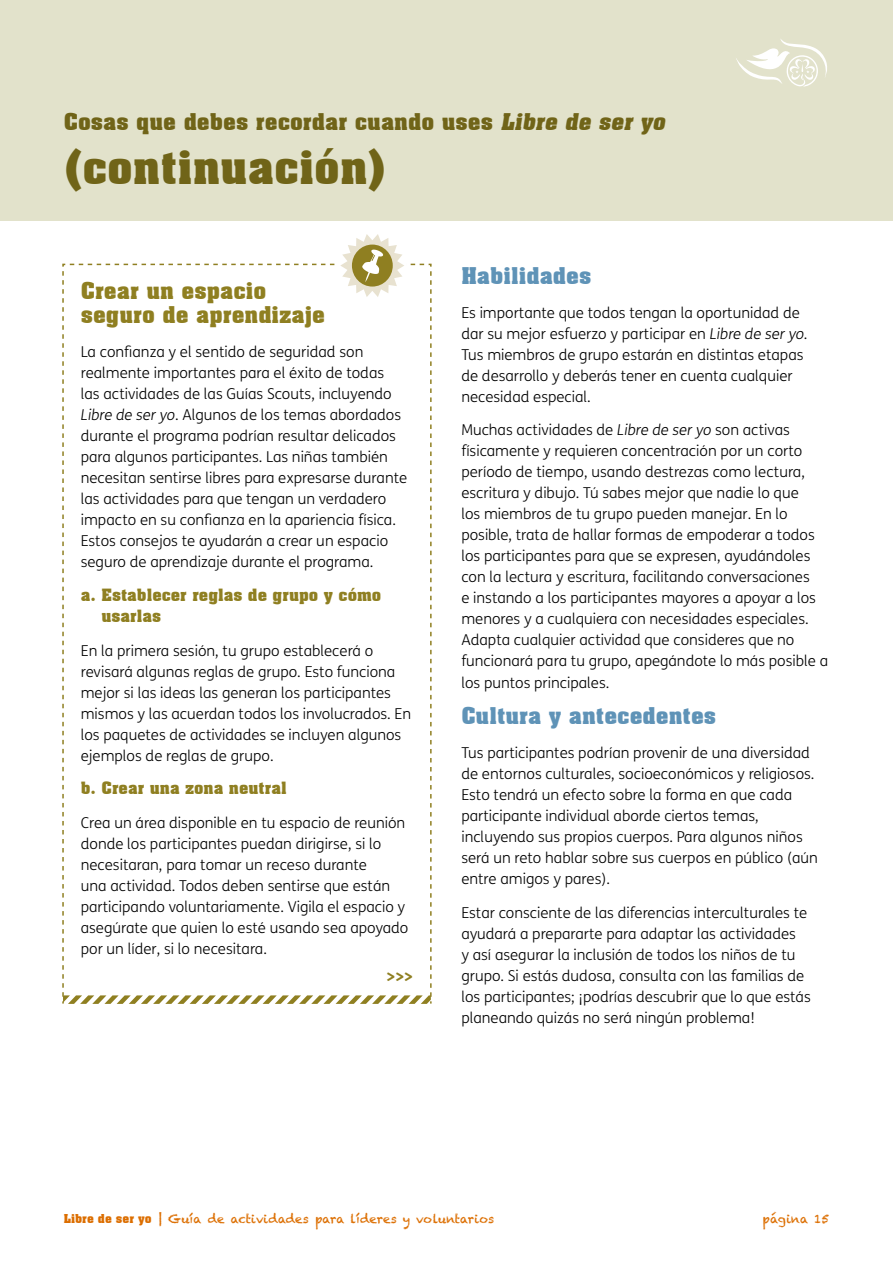
<style>
.page{position:relative;width:893px;height:1263px;background:#fff}
.page>*{position:absolute;margin:0;border:0;box-sizing:border-box;transform-origin:0 0}
.t1{font:700 45px "Aachen BT";color:#706418}
.t2{font:700 22.5px "Aachen BT";color:#706418}
.t3{font:700 22.5px/24px "Aachen BT";color:#8f7f21}
.t4{font:700 22.5px "Aachen BT";color:#5f93b7}
.t5{font:700 16.5px/21px "Aachen BT";color:#8f7f21}
.t6{font:300 15px/21px "FS Me";color:#000}
.t7{font:800 15px "FS Me Pro";color:#8f7f21}
.t8{font:12px "Chalkduster";color:#dc6e00}
.s1{font-style:italic}
.s2{font-family:"Aachen BT";font-weight:700}
</style>
<div class="page">
<div style="left:0;top:0;width:893px;height:221px;background:#e2e2cb"></div>
<svg style="left:736px;top:39px;width:91px;height:48px"></svg>
<svg style="left:62px;top:234px;width:370px;height:770px"></svg>
<h2 class="t2" style="left:64px;top:107px;width:607px">Cosas que debes recordar cuando uses <span class="s1">Libre de ser yo</span></h2>
<h1 class="t1" style="left:64px;top:139px;width:324px">(continuación)</h1>
<h2 class="t3" style="left:81px;top:279px;width:246px">Crear un espacio seguro de aprendizaje</h2>
<p class="t6" style="left:81px;top:341px;width:328px">La confianza y el sentido de seguridad son realmente importantes para el éxito de todas<br>las actividades de las Guías Scouts, incluyendo <span class="s1">Libre de ser yo</span>. Algunos de los temas abordados durante el programa podrían resultar delicados para algunos participantes. Las niñas también necesitan sentirse libres para expresarse durante las actividades para que tengan un verdadero impacto en su confianza en la apariencia física.<br>Estos consejos te ayudarán a crear un espacio seguro de aprendizaje durante el programa.</p>
<p class="t5" style="left:101px;top:584px;width:281px;text-indent:-21px">a. Establecer reglas de grupo y cómo usarlas</p>
<p class="t6" style="left:81px;top:639px;width:332px">En la primera sesión, tu grupo establecerá o revisará algunas reglas de grupo. Esto funciona mejor si las ideas las generan los participantes mismos y las acuerdan todos los involucrados. En los paquetes de actividades se incluyen algunos ejemplos de reglas de grupo.</p>
<p class="t5" style="left:81px;top:778px;width:207px">b. Crear una zona neutral</p>
<p class="t6" style="left:81px;top:812px;width:329px">Crea un área disponible en tu espacio de reunión donde los participantes puedan dirigirse, si lo necesitaran, para tomar un receso durante<br>una actividad. Todos deben sentirse que están participando voluntariamente. Vigila el espacio y asegúrate que quien lo esté usando sea apoyado por un líder, si lo necesitara.</p>
<p class="t7" style="left:387px;top:965px;width:28px">&gt;&gt;&gt;</p>
<h2 class="t4" style="left:461px;top:262px;width:131px">Habilidades</h2>
<p class="t6" style="left:461px;top:301px;width:348px">Es importante que todos tengan la oportunidad de dar su mejor esfuerzo y participar en <span class="s1">Libre de ser yo</span>.<br>Tus miembros de grupo estarán en distintas etapas de desarrollo y deberás tener en cuenta cualquier necesidad especial.</p>
<p class="t6" style="left:461px;top:419px;width:368px">Muchas actividades de <span class="s1">Libre de ser yo</span> son activas físicamente y requieren concentración por un corto período de tiempo, usando destrezas como lectura, escritura y dibujo. Tú sabes mejor que nadie lo que<br>los miembros de tu grupo pueden manejar. En lo posible, trata de hallar formas de empoderar a todos los participantes para que se expresen, ayudándoles con la lectura y escritura, facilitando conversaciones<br>e instando a los participantes mayores a apoyar a los menores y a cualquiera con necesidades especiales.<br>Adapta cualquier actividad que consideres que no funcionará para tu grupo, apegándote lo más posible a los puntos principales.</p>
<h2 class="t4" style="left:461px;top:702px;width:256px">Cultura y antecedentes</h2>
<p class="t6" style="left:461px;top:742px;width:358px">Tus participantes podrían provenir de una diversidad de entornos culturales, socioeconómicos y religiosos.<br>Esto tendrá un efecto sobre la forma en que cada participante individual aborde ciertos temas, incluyendo sus propios cuerpos. Para algunos niños será un reto hablar sobre sus cuerpos en público (aún entre amigos y pares).</p>
<p class="t6" style="left:461px;top:902px;width:351px">Estar consciente de las diferencias interculturales te ayudará a prepararte para adaptar las actividades<br>y así asegurar la inclusión de todos los niños de tu grupo. Si estás dudosa, consulta con las familias de los participantes; ¡podrías descubrir que lo que estás planeando quizás no será ningún problema!</p>
<p class="t8" style="left:64px;top:1211px;width:432px"><span class="s2">Libre de ser yo</span> | Guía de actividades para líderes y voluntarios</p>
<p class="t8" style="left:763px;top:1211px;width:68px">página 15</p>
</div>
